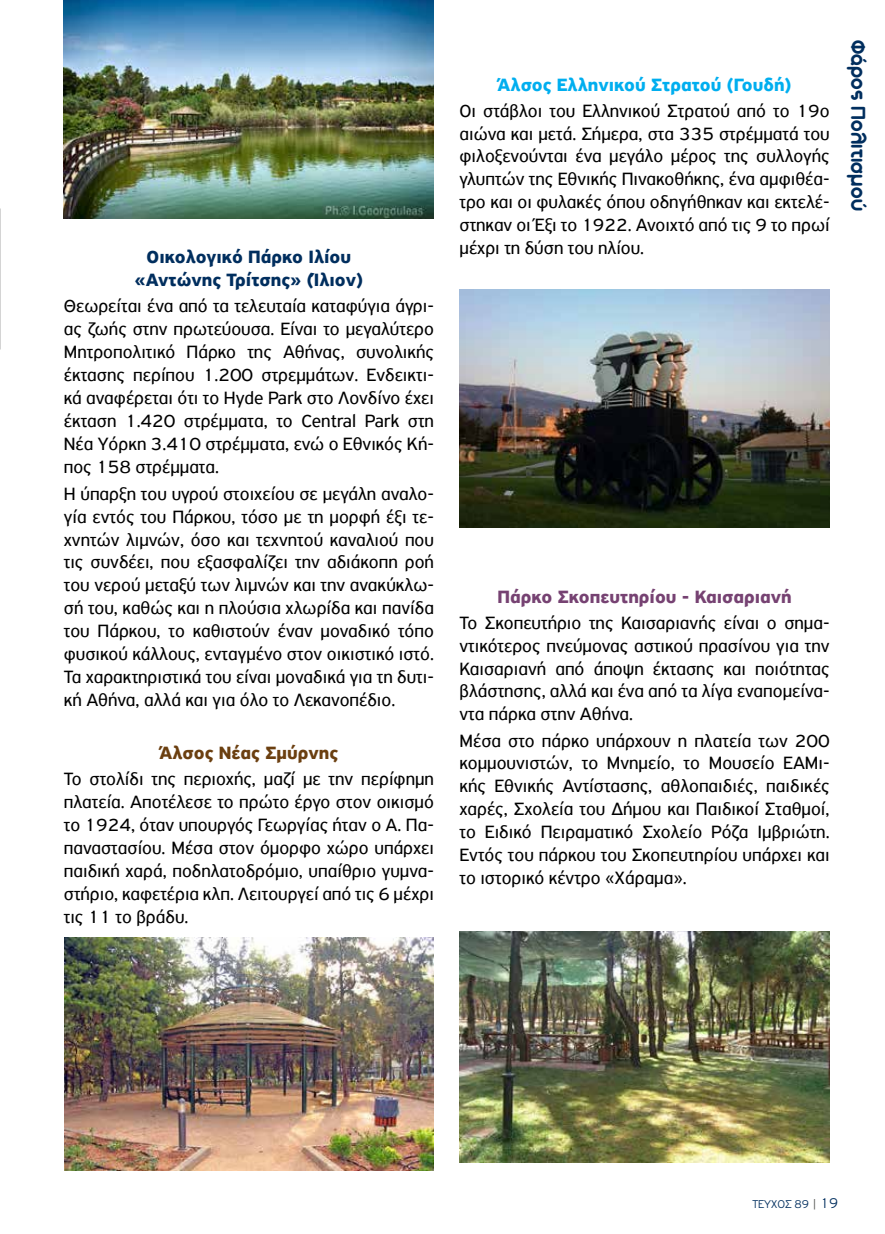
<style>
.page{position:relative;width:885px;height:1234px;background:#fff}
.page>*{position:absolute;margin:0;border:0;box-sizing:border-box;transform-origin:0 0}
.t1{font:22.05px "Aka Acid GR Soft Ice Cream";letter-spacing:.01em;color:#002e5e;scale:.95 1}
.t2{font:18.75px/23px "PF Highway Sans Pro";color:#000;text-align:justify}
.t3{font:700 18.75px/23px "PF Highway Sans Pro";color:#002e5e;text-align:center}
.t4{font:700 18.75px "PF Highway Sans Pro";color:#00aeef}
.t5{font:700 18.75px "PF Highway Sans Pro";color:#764272}
.t6{font:700 18.75px "PF Highway Sans Pro";color:#6b3f10}
.t7{font:300 12px "PF Highway Gothic";color:#002e5e}
.s1{color:#525451}
.s2{font-size:15px}
</style>
<div class="page">
<img style="left:64px;top:937px;width:370px;height:232px">
<img style="left:459px;top:289px;width:370px;height:238px">
<img style="left:460px;top:931px;width:369px;height:230px">
<img style="left:64px;top:0;width:370px;height:218px">
<p class="t3" style="left:135px;top:246px;width:230px">Οικολογικό Πάρκο Ιλίου «Αντώνης Τρίτσης» (Ίλιον)</p>
<p class="t2" style="left:64px;top:295px;width:371px">Θεωρείται ένα από τα τελευταία καταφύγια άγρι&shy;ας ζωής στην πρωτεύουσα. Είναι το μεγαλύτερο Μητροπολιτικό Πάρκο της Αθήνας, συνολικής έκτασης περίπου 1.200 στρεμμάτων. Ενδεικτι&shy;κά αναφέρεται ότι το Hyde Park στο Λονδίνο έχει έκταση 1.420 στρέμματα, το Central Park στη Νέα Υόρκη 3.410 στρέμματα, ενώ ο Εθνικός Κή&shy;πος 158 στρέμματα.</p>
<p class="t2" style="left:64px;top:482px;width:371px">Η ύπαρξη του υγρού στοιχείου σε μεγάλη αναλο&shy;γία εντός του Πάρκου, τόσο με τη μορφή έξι τε&shy;χνητών λιμνών, όσο και τεχνητού καναλιού που τις συνδέει, που εξασφαλίζει την αδιάκοπη ροή του νερού μεταξύ των λιμνών και την ανακύκλω&shy;σή του, καθώς και η πλούσια χλωρίδα και πανίδα του Πάρκου, το καθιστούν έναν μοναδικό τόπο φυσικού κάλλους, ενταγμένο στον οικιστικό ιστό.<br>Τα χαρακτηριστικά του είναι μοναδικά για τη δυτι&shy;κή Αθήνα, αλλά και για όλο το Λεκανοπέδιο.</p>
<p class="t6" style="left:159px;top:741px;width:180px">Άλσος Νέας Σμύρνης</p>
<p class="t2" style="left:64px;top:767px;width:371px">Το στολίδι της περιοχής, μαζί με την περίφημη πλατεία. Αποτέλεσε το πρώτο έργο στον οικισμό το 1924, όταν υπουργός Γεωργίας ήταν ο Α. Πα&shy;παναστασίου. Μέσα στον όμορφο χώρο υπάρχει παιδική χαρά, ποδηλατοδρόμιο, υπαίθριο γυμνα&shy;στήριο, καφετέρια κλπ. Λειτουργεί από τις 6 μέχρι τις 11 το βράδυ.</p>
<p class="t4" style="left:497px;top:73px;width:295px">Άλσος Ελληνικού Στρατού (Γουδή)</p>
<p class="t2" style="left:459px;top:99px;width:371px">Οι στάβλοι του Ελληνικού Στρατού από το 19ο αιώνα και μετά. Σήμερα, στα 335 στρέμματά του φιλοξενούνται ένα μεγάλο μέρος της συλλογής γλυπτών της Εθνικής Πινακοθήκης, ένα αμφιθέα&shy;τρο και οι φυλακές όπου οδηγήθηκαν και εκτελέ&shy;στηκαν οι Έξι το 1922. Ανοιχτό από τις 9 το πρωί μέχρι τη δύση του ηλίου.</p>
<p class="t1" style="left:869px;top:40px;width:181px;rotate:90deg">Φάρος Πολιτισμού</p>
<p class="t5" style="left:497px;top:585px;width:296px">Πάρκο Σκοπευτηρίου - Καισαριανή</p>
<p class="t2" style="left:459px;top:611px;width:371px">Το Σκοπευτήριο της Καισαριανής είναι ο σημα&shy;ντικότερος πνεύμονας αστικού πρασίνου για την Καισαριανή από άποψη έκτασης και ποιότητας βλάστησης, αλλά και ένα από τα λίγα εναπομείνα&shy;ντα πάρκα στην Αθήνα.</p>
<p class="t2" style="left:459px;top:728px;width:371px">Μέσα στο πάρκο υπάρχουν η πλατεία των 200 κομμουνιστών, το Μνημείο, το Μουσείο ΕΑΜι&shy;κής Εθνικής Αντίστασης, αθλοπαιδιές, παιδικές χαρές, Σχολεία του Δήμου και Παιδικοί Σταθμοί, το Ειδικό Πειραματικό Σχολείο Ρόζα Ιμβριώτη.<br>Εντός του πάρκου του Σκοπευτηρίου υπάρχει και το ιστορικό κέντρο «Χάραμα».</p>
<p class="t7" style="left:752px;top:1197px;width:87px">ΤΕΥΧΟΣ 89 <span class="s1">|</span> <span class="s2">19</span></p>
</div>
